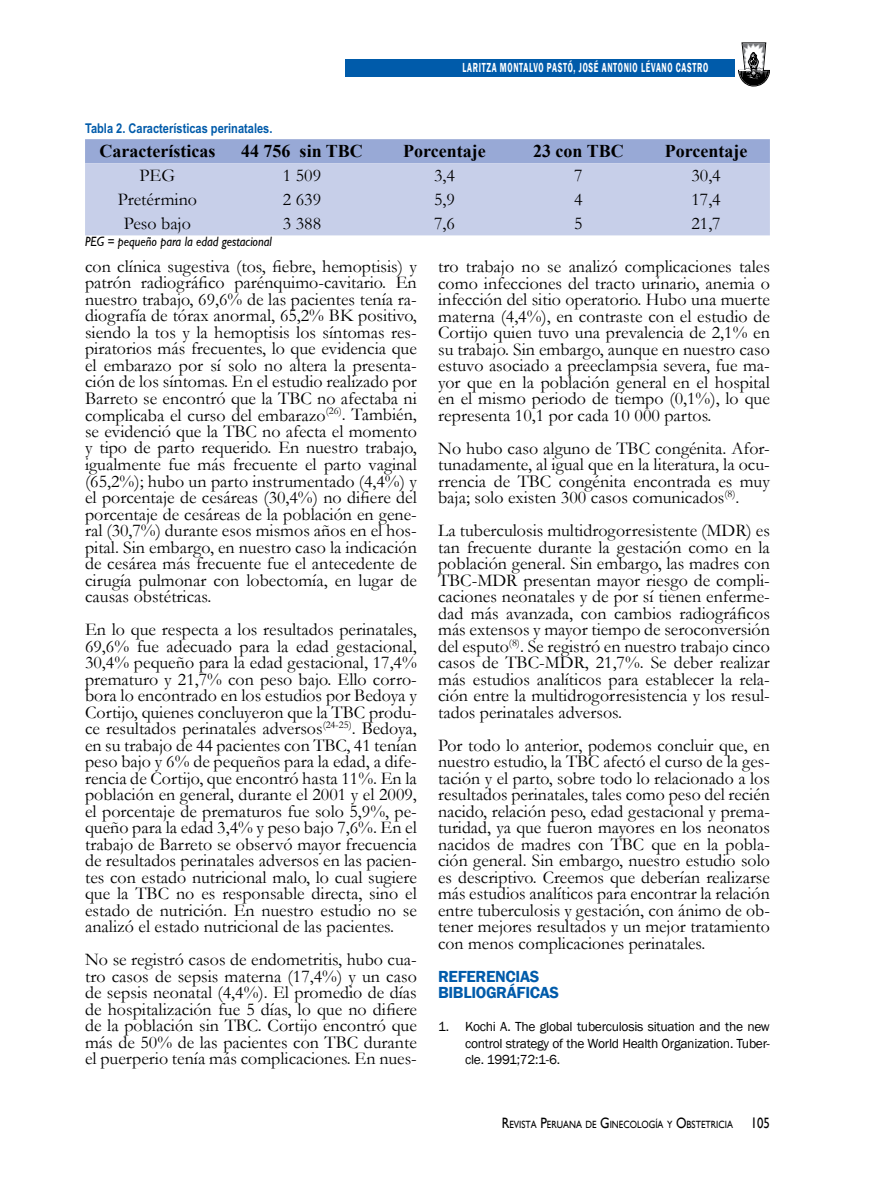
<style>
.page{position:relative;width:872px;height:1191px;background:#fff}
.page>*{position:absolute;margin:0;border:0;box-sizing:border-box;transform-origin:0 0}
.t1{font:18px/16.5px "Garamond";color:#000;text-align:justify}
.t2{font:700 18px "Times New Roman";color:#000}
.t3{font:600 16.5px "Franklin Gothic";letter-spacing:-.02em;color:#005baa}
.t4{font:13.5px/16.5px "Franklin Gothic";letter-spacing:-.02em;color:#000;text-align:justify}
.t5{font:600 13.5px "Franklin Gothic";letter-spacing:.08em;color:#fff;scale:.6 1}
.t6{font:700 13.5px "Arial Narrow";color:#005baa}
.t7{font:italic 13.5px "Gill Sans";color:#000;scale:.9 1}
.t8{font:10.5px "Gill Sans";color:#000;scale:.85 1}
.s1{font-size:15px}
</style>
<div class="page">
<div style="left:345px;top:60px;width:389px;height:17px;background:#005baa"></div>
<svg style="left:738px;top:43px;width:32px;height:43px"></svg>
<div style="left:85px;top:139px;width:685px;height:24px;background:#98a9d6"></div>
<div style="left:85px;top:163px;width:685px;height:72px;background:#c7cfe9"></div>
<p class="t5" style="left:462px;top:59px;width:411px">LARITZA MONTALVO PASTÓ, JOSÉ ANTONIO LÉVANO CASTRO</p>
<p class="t6" style="left:85px;top:121px;width:189px">Tabla 2. Características perinatales.</p>
<p class="t2" style="left:99px;top:138px;width:117px">Características</p>
<p class="t2" style="left:241px;top:138px;width:123px">44 756 sin TBC</p>
<p class="t2" style="left:403px;top:138px;width:84px">Porcentaje</p>
<p class="t2" style="left:533px;top:138px;width:92px">23 con TBC</p>
<p class="t2" style="left:665px;top:138px;width:84px">Porcentaje</p>
<p class="t1" style="left:139px;top:167px;width:37px">PEG</p>
<p class="t1" style="left:283px;top:167px;width:40px">1 509</p>
<p class="t1" style="left:434px;top:167px;width:22px">3,4</p>
<p class="t1" style="left:574px;top:167px;width:10px">7</p>
<p class="t1" style="left:691px;top:167px;width:31px">30,4</p>
<p class="t1" style="left:118px;top:190px;width:81px">Pretérmino</p>
<p class="t1" style="left:283px;top:190px;width:40px">2 639</p>
<p class="t1" style="left:434px;top:190px;width:22px">5,9</p>
<p class="t1" style="left:574px;top:190px;width:10px">4</p>
<p class="t1" style="left:691px;top:190px;width:31px">17,4</p>
<p class="t1" style="left:124px;top:215px;width:69px">Peso bajo</p>
<p class="t1" style="left:283px;top:215px;width:40px">3 388</p>
<p class="t1" style="left:434px;top:215px;width:22px">7,6</p>
<p class="t1" style="left:574px;top:215px;width:10px">5</p>
<p class="t1" style="left:691px;top:215px;width:31px">21,7</p>
<p class="t7" style="left:85px;top:233px;width:209px">PEG = pequeño para la edad gestacional</p>
<p class="t1" style="left:85px;top:257px;width:333px">con clínica sugestiva (tos, fiebre, hemoptisis) y patrón radiográfico parénquimo-cavitario. En nuestro trabajo, 69,6% de las pacientes tenía ra&shy;diografía de tórax anormal, 65,2% BK positivo, siendo la tos y la hemoptisis los síntomas res&shy;piratorios más frecuentes, lo que evidencia que el embarazo por sí solo no altera la presenta&shy;ción de los síntomas. En el estudio realizado por Barreto se encontró que la TBC no afectaba ni complicaba el curso del embarazo<sup>(26)</sup>. También, se evidenció que la TBC no afecta el momento y tipo de parto requerido. En nuestro trabajo, igualmente fue más frecuente el parto vaginal (65,2%); hubo un parto instrumentado (4,4%) y el porcentaje de cesáreas (30,4%) no difiere del porcentaje de cesáreas de la población en gene&shy;ral (30,7%) durante esos mismos años en el hos&shy;pital. Sin embargo, en nuestro caso la indicación de cesárea más frecuente fue el antecedente de cirugía pulmonar con lobectomía, en lugar de causas obstétricas.</p>
<p class="t1" style="left:85px;top:621px;width:333px">En lo que respecta a los resultados perinatales, 69,6% fue adecuado para la edad gestacional, 30,4% pequeño para la edad gestacional, 17,4% prematuro y 21,7% con peso bajo. Ello corro&shy;bora lo encontrado en los estudios por Bedoya y Cortijo, quienes concluyeron que la TBC produ&shy;ce resultados perinatales adversos<sup>(24-25)</sup>. Bedoya, en su trabajo de 44 pacientes con TBC, 41 tenían peso bajo y 6% de pequeños para la edad, a dife&shy;rencia de Cortijo, que encontró hasta 11%. En la población en general, durante el 2001 y el 2009, el porcentaje de prematuros fue solo 5,9%, pe&shy;queño para la edad 3,4% y peso bajo 7,6%. En el trabajo de Barreto se observó mayor frecuencia de resultados perinatales adversos en las pacien&shy;tes con estado nutricional malo, lo cual sugiere que la TBC no es responsable directa, sino el estado de nutrición. En nuestro estudio no se analizó el estado nutricional de las pacientes.</p>
<p class="t1" style="left:85px;top:951px;width:333px">No se registró casos de endometritis, hubo cua&shy;tro casos de sepsis materna (17,4%) y un caso de sepsis neonatal (4,4%). El promedio de días de hospitalización fue 5 días, lo que no difiere de la población sin TBC. Cortijo encontró que más de 50% de las pacientes con TBC durante el puerperio tenía más complicaciones. En nues-</p>
<p class="t1" style="left:438px;top:258px;width:333px">tro trabajo no se analizó complicaciones tales como infecciones del tracto urinario, anemia o infección del sitio operatorio. Hubo una muerte materna (4,4%), en contraste con el estudio de Cortijo quien tuvo una prevalencia de 2,1% en su trabajo. Sin embargo, aunque en nuestro caso estuvo asociado a preeclampsia severa, fue ma&shy;yor que en la población general en el hospital en el mismo periodo de tiempo (0,1%), lo que representa 10,1 por cada 10 000 partos.</p>
<p class="t1" style="left:438px;top:439px;width:333px">No hubo caso alguno de TBC congénita. Afor&shy;tunadamente, al igual que en la literatura, la ocu&shy;rrencia de TBC congénita encontrada es muy baja; solo existen 300 casos comunicados<sup>(8)</sup>.</p>
<p class="t1" style="left:438px;top:521px;width:333px">La tuberculosis multidrogorresistente (MDR) es tan frecuente durante la gestación como en la población general. Sin embargo, las madres con TBC-MDR presentan mayor riesgo de compli&shy;caciones neonatales y de por sí tienen enferme&shy;dad más avanzada, con cambios radiográficos más extensos y mayor tiempo de seroconversión del esputo<sup>(8)</sup>. Se registró en nuestro trabajo cinco casos de TBC-MDR, 21,7%. Se deber realizar más estudios analíticos para establecer la rela&shy;ción entre la multidrogorresistencia y los resul&shy;tados perinatales adversos.</p>
<p class="t1" style="left:438px;top:736px;width:333px">Por todo lo anterior, podemos concluir que, en nuestro estudio, la TBC afectó el curso de la ges&shy;tación y el parto, sobre todo lo relacionado a los resultados perinatales, tales como peso del recién nacido, relación peso, edad gestacional y prema&shy;turidad, ya que fueron mayores en los neonatos nacidos de madres con TBC que en la pobla&shy;ción general. Sin embargo, nuestro estudio solo es descriptivo. Creemos que deberían realizarse más estudios analíticos para encontrar la relación entre tuberculosis y gestación, con ánimo de ob&shy;tener mejores resultados y un mejor tratamiento con menos complicaciones perinatales.</p>
<p class="t3" style="left:438px;top:966px;width:67px">REFERENCIA</p>
<p class="t3" style="left:530px;top:966px;width:11px">S</p>
<p class="t3" style="left:438px;top:982px;width:35px">BIBLIOGR</p>
<p class="t3" style="left:507px;top:982px;width:54px">ÁFICAS</p>
<p class="t4" style="left:465px;top:1018px;width:306px;text-indent:-27px">1. Kochi A. The global tuberculosis situation and the new control strategy of the World Health Organization. Tuber&shy;cle. 1991;72:1-6.</p>
<p class="t8" style="left:501px;top:1118px;width:317px"><span class="s1">R</span>EVISTA <span class="s1">P</span>ERUANA DE <span class="s1">G</span>INECOLOGÍA Y <span class="s1">O</span>BSTETRICIA <span class="s1">105</span></p>
</div>
